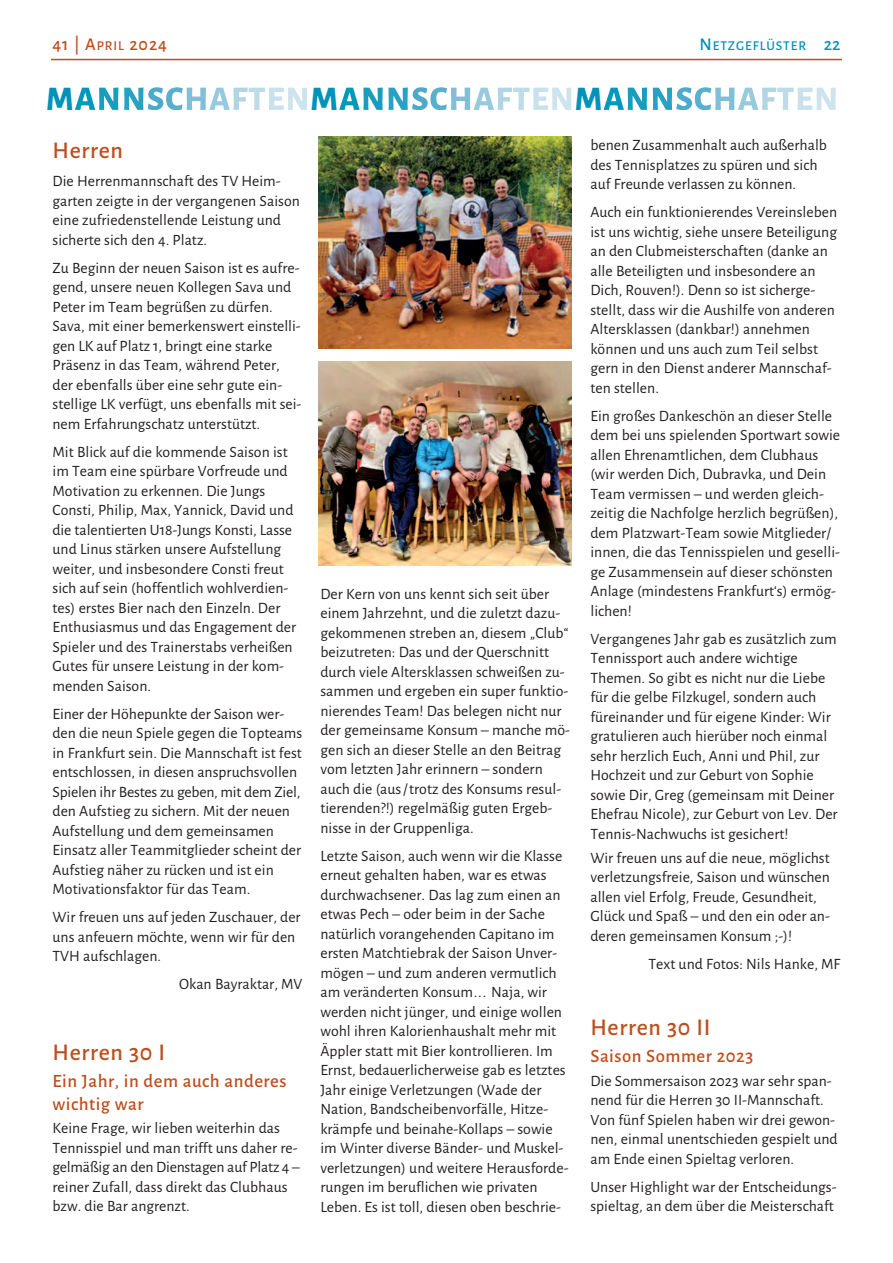
<style>
.page{position:relative;width:893px;height:1263px;background:#fff}
.page>*{position:absolute;margin:0;border:0;box-sizing:border-box;transform-origin:0 0}
.t1{font:800 34.5px "Alegreya Sans";color:#0092b8}
.t2{font:500 24px "Alegreya Sans";letter-spacing:.025em;color:#be4e1d}
.t3{font:500 18.75px/22.5px "Alegreya Sans";letter-spacing:.025em;color:#be4e1d}
.t4{font:500 18px "Alegreya Sans";letter-spacing:.05em;color:#be4e1d}
.t5{font:15.75px/19.5px "Alegreya Sans";color:#231f20}
.t6{font:500 13.5px "Alegreya Sans";letter-spacing:.07em;color:#0092b8}
.s1{font-size:13.5px}
.s2{font-size:18px}
</style>
<div class="page">
<hr style="left:51px;top:59px;width:791px;height:1px;background:#be4e1d">
<svg style="left:75px;top:88px;width:43px;height:22px"></svg>
<svg style="left:124px;top:87px;width:183px;height:23px"></svg>
<svg style="left:339px;top:87px;width:232px;height:23px"></svg>
<svg style="left:603px;top:88px;width:44px;height:22px"></svg>
<svg style="left:653px;top:87px;width:183px;height:23px"></svg>
<img style="left:319px;top:136px;width:253px;height:213px">
<img style="left:319px;top:361px;width:253px;height:205px">
<p class="t4" style="left:53px;top:31px;width:116px">41 | A<span class="s1">PRIL</span> 2024</p>
<p class="t6" style="left:699px;top:36px;width:143px"><span class="s2">N</span>ETZGEFLÜSTER <span class="s2">22</span></p>
<h1 class="t1" style="left:46px;top:72px;width:29px">M</h1>
<h1 class="t1" style="left:310px;top:72px;width:29px">M</h1>
<h1 class="t1" style="left:575px;top:72px;width:29px">M</h1>
<h2 class="t2" style="left:53px;top:133px;width:72px">Herren</h2>
<p class="t5" style="left:53px;top:170px;width:249px">Die Herrenmannschaft des TV Heim&shy;garten zeigte in der vergangenen Saison eine zufriedenstellende Leistung und sicherte sich den 4. Platz.</p>
<p class="t5" style="left:53px;top:257px;width:250px">Zu Beginn der neuen Saison ist es aufre&shy;gend, unsere neuen Kollegen Sava und Peter im Team begrüßen zu dürfen.<br>Sava, mit einer bemerkenswert einstelli&shy;gen LK auf Platz 1, bringt eine starke Präsenz in das Team, während Peter, der ebenfalls über eine sehr gute ein&shy;stellige LK verfügt, uns ebenfalls mit sei&shy;nem Erfahrungschatz unterstützt.</p>
<p class="t5" style="left:53px;top:441px;width:245px">Mit Blick auf die kommende Saison ist im Team eine spürbare Vorfreude und Motivation zu erkennen. Die Jungs Consti, Philip, Max, Yannick, David und die talentierten U18-Jungs Konsti, Lasse und Linus stärken unsere Aufstellung weiter, und insbesondere Consti freut sich auf sein (hoffentlich wohlverdien&shy;tes) erstes Bier nach den Einzeln. Der Enthusiasmus und das Engagement der Spieler und des Trainerstabs verheißen Gutes für unsere Leistung in der kom&shy;menden Saison.</p>
<p class="t5" style="left:53px;top:703px;width:251px">Einer der Höhepunkte der Saison wer&shy;den die neun Spiele gegen die Topteams in Frankfurt sein. Die Mannschaft ist fest entschlossen, in diesen anspruchsvollen Spielen ihr Bestes zu geben, mit dem Ziel, den Aufstieg zu sichern. Mit der neuen Aufstellung und dem gemeinsamen Einsatz aller Teammitglieder scheint der Aufstieg näher zu rücken und ist ein Motivationsfaktor für das Team.</p>
<p class="t5" style="left:53px;top:906px;width:250px">Wir freuen uns auf jeden Zuschauer, der uns anfeuern möchte, wenn wir für den<br>TVH aufschlagen.</p>
<p class="t5" style="left:179px;top:973px;width:125px">Okan Bayraktar, MV</p>
<p class="t5" style="left:590px;top:135px;width:238px">benen Zusammenhalt auch außerhalb des Tennisplatzes zu spüren und sich auf Freunde verlassen zu können.</p>
<p class="t5" style="left:590px;top:202px;width:248px">Auch ein funktionierendes Vereinsleben ist uns wichtig, siehe unsere Beteiligung an den Clubmeisterschaften (danke an alle Beteiligten und insbesondere an Dich, Rouven!). Denn so ist sicherge&shy;stellt, dass wir die Aushilfe von anderen Altersklassen (dankbar!) annehmen können und uns auch zum Teil selbst gern in den Dienst anderer Mannschaf&shy;ten stellen.</p>
<p class="t5" style="left:590px;top:405px;width:251px">Ein großes Dankeschön an dieser Stelle dem bei uns spielenden Sportwart sowie allen Ehrenamtlichen, dem Clubhaus (wir werden Dich, Dubravka, und Dein Team vermissen – und werden gleich&shy;zeitig die Nachfolge herzlich begrüßen), dem Platzwart-Team sowie Mitglieder/ innen, die das Tennisspielen und geselli&shy;ge Zusammensein auf dieser schönsten Anlage (mindestens Frankfurt‘s) ermög&shy;lichen!</p>
<p class="t5" style="left:590px;top:628px;width:249px">Vergangenes Jahr gab es zusätzlich zum Tennissport auch andere wichtige Themen. So gibt es nicht nur die Liebe für die gelbe Filzkugel, sondern auch füreinander und für eigene Kinder: Wir gratulieren auch hierüber noch einmal sehr herzlich Euch, Anni und Phil, zur Hochzeit und zur Geburt von Sophie sowie Dir, Greg (gemeinsam mit Deiner Ehefrau Nicole), zur Geburt von Lev. Der Tennis-Nachwuchs ist gesichert!</p>
<p class="t5" style="left:590px;top:847px;width:241px">Wir freuen uns auf die neue, möglichst verletzungsfreie, Saison und wünschen allen viel Erfolg, Freude, Gesundheit, Glück und Spaß – und den ein oder an&shy;deren gemeinsamen Konsum ;-)!</p>
<p class="t5" style="left:649px;top:953px;width:193px">Text und Fotos: Nils Hanke, MF</p>
<p class="t5" style="left:320px;top:583px;width:251px">Der Kern von uns kennt sich seit über einem Jahrzehnt, und die zuletzt dazu&shy;gekommenen streben an, diesem „Club“ beizutreten: Das und der Querschnitt durch viele Altersklassen schweißen zu&shy;sammen und ergeben ein super funktio&shy;nierendes Team! Das belegen nicht nur der gemeinsame Konsum – manche mö&shy;gen sich an dieser Stelle an den Beitrag vom letzten Jahr erinnern – sondern auch die (aus/trotz des Konsums resul&shy;tierenden?!) regelmäßig guten Ergeb&shy;nisse in der Gruppenliga.</p>
<p class="t5" style="left:320px;top:845px;width:250px">Letzte Saison, auch wenn wir die Klasse erneut gehalten haben, war es etwas durchwachsener. Das lag zum einen an etwas Pech – oder beim in der Sache natürlich vorangehenden Capitano im ersten Matchtiebrak der Saison Unver&shy;mögen – und zum anderen vermutlich am veränderten Konsum... Naja, wir werden nicht jünger, und einige wollen wohl ihren Kalorienhaushalt mehr mit Äppler statt mit Bier kontrollieren. Im Ernst, bedauerlicherweise gab es letztes Jahr einige Verletzungen (Wade der Nation, Bandscheibenvorfälle, Hitze&shy;krämpfe und beinahe-Kollaps – sowie im Winter diverse Bänder- und Muskel&shy;verletzungen) und weitere Herausforde&shy;rungen im beruflichen wie privaten Leben. Es ist toll, diesen oben beschrie-</p>
<h2 class="t2" style="left:590px;top:1010px;width:121px">Herren 30 II</h2>
<p class="t3" style="left:590px;top:1043px;width:164px">Saison Sommer 2023</p>
<p class="t5" style="left:590px;top:1070px;width:249px">Die Sommersaison 2023 war sehr span&shy;nend für die Herren 30 II-Mannschaft.<br>Von fünf Spielen haben wir drei gewon&shy;nen, einmal unentschieden gespielt und am Ende einen Spieltag verloren.</p>
<p class="t5" style="left:590px;top:1176px;width:248px">Unser Highlight war der Entscheidungs&shy;spieltag, an dem über die Meisterschaft</p>
<h2 class="t2" style="left:53px;top:1036px;width:114px">Herren 30 I</h2>
<p class="t3" style="left:53px;top:1069px;width:236px">Ein Jahr, in dem auch anderes wichtig war</p>
<p class="t5" style="left:53px;top:1118px;width:249px">Keine Frage, wir lieben weiterhin das Tennisspiel und man trifft uns daher re&shy;gelmäßig an den Dienstagen auf Platz 4 – reiner Zufall, dass direkt das Clubhaus bzw. die Bar angrenzt.</p>
</div>
